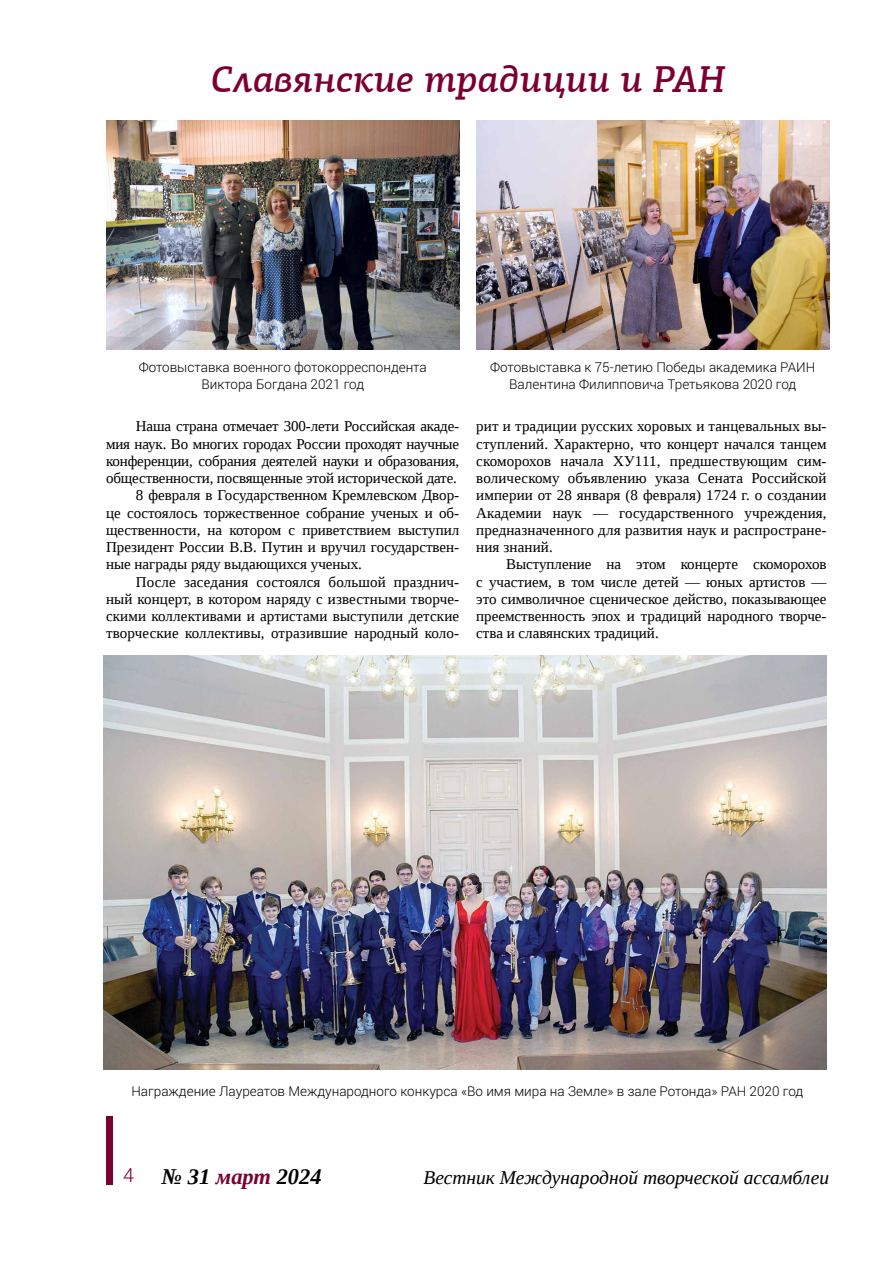
<style>
.page{position:relative;width:893px;height:1263px;background:#fff}
.page>*{position:absolute;margin:0;border:0;box-sizing:border-box;transform-origin:0 0}
.t1{font:italic 500 37.5px "PF Centro Slab Pro";color:#7b0031}
.t2{font:italic 700 22.5px "Liberation Serif";color:#000}
.t3{font:italic 19.5px "Liberation Serif";color:#000}
.t4{font:15px/17.2px "Liberation Serif";color:#000;text-align:justify}
.t5{font:300 13.5px/16.2px "Roboto";color:#000;text-align:center}
.s1{font-family:"Roboto";font-weight:300;font-style:normal;font-size:19.5px;color:#7b0031}
.s2{color:#7b0031}
</style>
<div class="page">
<div style="left:106px;top:1116px;width:7px;height:68px;background:#7b0031"></div>
<img style="left:106px;top:121px;width:353px;height:228px">
<img style="left:476px;top:121px;width:353px;height:228px">
<img style="left:104px;top:656px;width:723px;height:414px">
<h1 class="t1" style="left:211px;top:58px;width:516px">Славянские традиции и РАН</h1>
<p class="t5" style="left:139px;top:359px;width:290px">Фотовыставка военного фотокорреспондента<br>Виктора Богдана 2021 год</p>
<p class="t5" style="left:490px;top:359px;width:327px">Фотовыставка к 75-летию Победы академика РАИН<br>Валентина Филипповича Третьякова 2020 год</p>
<p class="t4" style="left:136px;top:418px;width:325px">Наша страна отмечает 300-лети Российская акаде-</p>
<p class="t4" style="left:106px;top:435px;width:355px">мия наук. Во многих городах России проходят научные</p>
<p class="t4" style="left:106px;top:452px;width:355px">конференции, собрания деятелей науки и образования,</p>
<p class="t4" style="left:106px;top:469px;width:352px">общественности, посвященные этой исторической дате.</p>
<p class="t4" style="left:136px;top:487px;width:325px">8 февраля в Государственном Кремлевском Двор-</p>
<p class="t4" style="left:106px;top:504px;width:355px">це состоялось торжественное собрание ученых и об-</p>
<p class="t4" style="left:106px;top:521px;width:355px">щественности, на котором с приветствием выступил</p>
<p class="t4" style="left:106px;top:538px;width:355px">Президент России В.В. Путин и вручил государствен-</p>
<p class="t4" style="left:106px;top:556px;width:257px">ные награды ряду выдающихся ученых.</p>
<p class="t4" style="left:136px;top:573px;width:325px">После заседания состоялся большой празднич-</p>
<p class="t4" style="left:106px;top:590px;width:355px">ный концерт, в котором наряду с известными творче-</p>
<p class="t4" style="left:106px;top:607px;width:355px">скими коллективами и артистами выступили детские</p>
<p class="t4" style="left:106px;top:625px;width:355px">творческие коллективы, отразившие народный коло-</p>
<p class="t4" style="left:476px;top:418px;width:352px">рит и традиции русских хоровых и танцевальных вы&shy;ступлений. Характерно, что концерт начался танцем скоморохов начала ХУ111, предшествующим сим&shy;волическому объявлению указа Сената Российской империи от 28 января (8 февраля) 1724 г. о создании Академии наук — государственного учреждения, предназначенного для развития наук и распростране&shy;ния знаний.</p>
<p class="t4" style="left:476px;top:556px;width:352px;text-indent:30px">Выступление на этом концерте скоморохов с участием, в том числе детей — юных артистов — это символичное сценическое действо, показывающее преемственность эпох и традиций народного творче&shy;ства и славянских традиций.</p>
<p class="t5" style="left:131px;top:1083px;width:673px">Награждение Лауреатов Международного конкурса «Во имя мира на Земле» в зале Ротонда» РАН 2020 год</p>
<h2 class="t2" style="left:123px;top:1161px;width:200px"><span class="s1">4</span> № 31 <span class="s2">март</span> 2024</h2>
<h3 class="t3" style="left:423px;top:1164px;width:407px">Вестник Международной творческой ассамблеи</h3>
</div>
